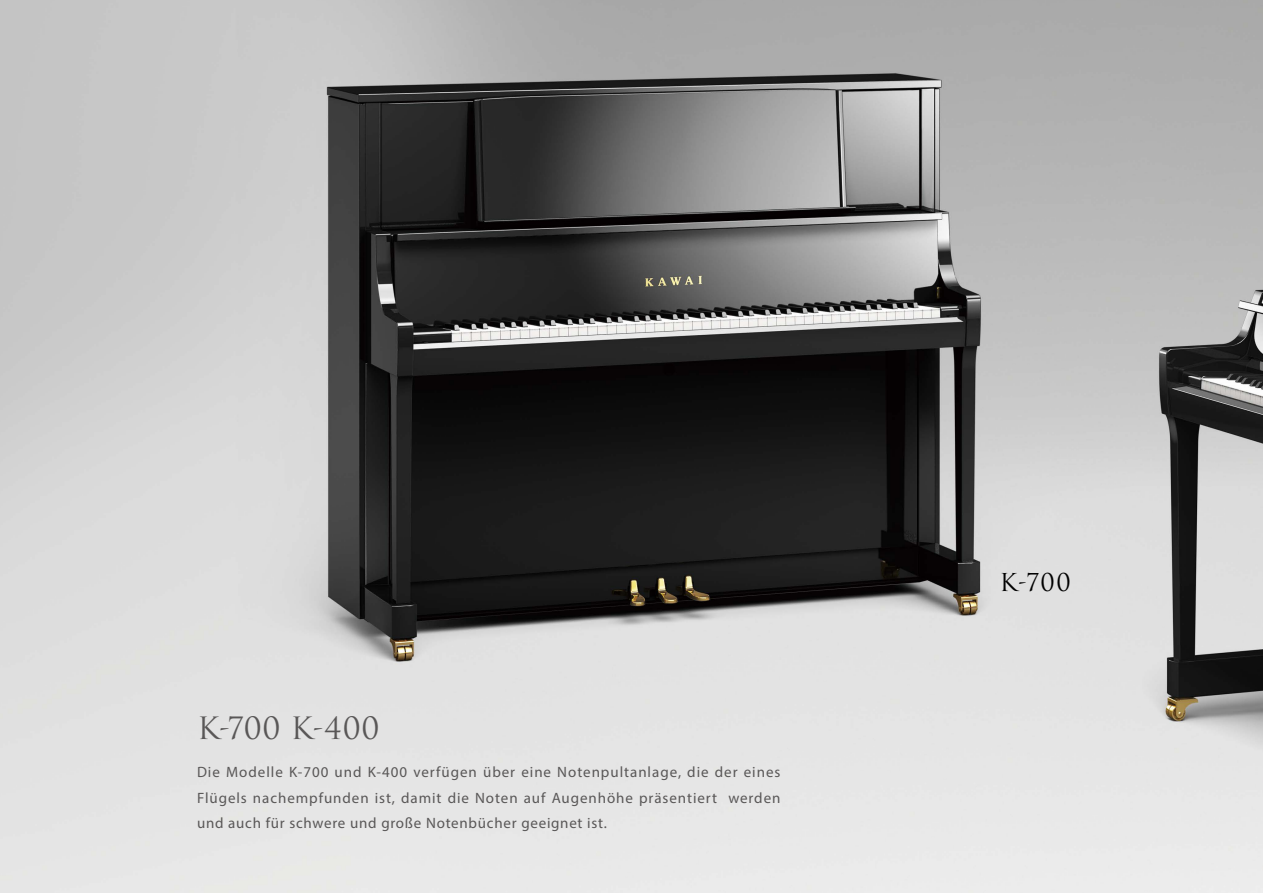
<style>
.page{position:relative;width:1263px;height:893px;background:#fff}
.page>*{position:absolute;margin:0;border:0;box-sizing:border-box;transform-origin:0 0}
.t1{font:30px "Trajan Pro 3";color:#595757}
.t2{font:24px "Trajan Pro 3";color:#000}
.t3{font:15px/25.5px "Myriad Pro";letter-spacing:.05em;color:#595757;text-align:justify}
</style>
<div class="page">
<img style="left:0;top:0;width:1263px;height:893px">
<h1 class="t1" style="left:197px;top:707px;width:184px">K-700 K-400</h1>
<p class="t3" style="left:197px;top:759px;width:585px">Die Modelle K-700 und K-400 verfügen über eine Notenpultanlage, die der eines Flügels nachempfunden ist, damit die Noten auf Augenhöhe präsentiert werden und auch für schwere und große Notenbücher geeignet ist.</p>
<h2 class="t2" style="left:999px;top:566px;width:73px">K-700</h2>
</div>
